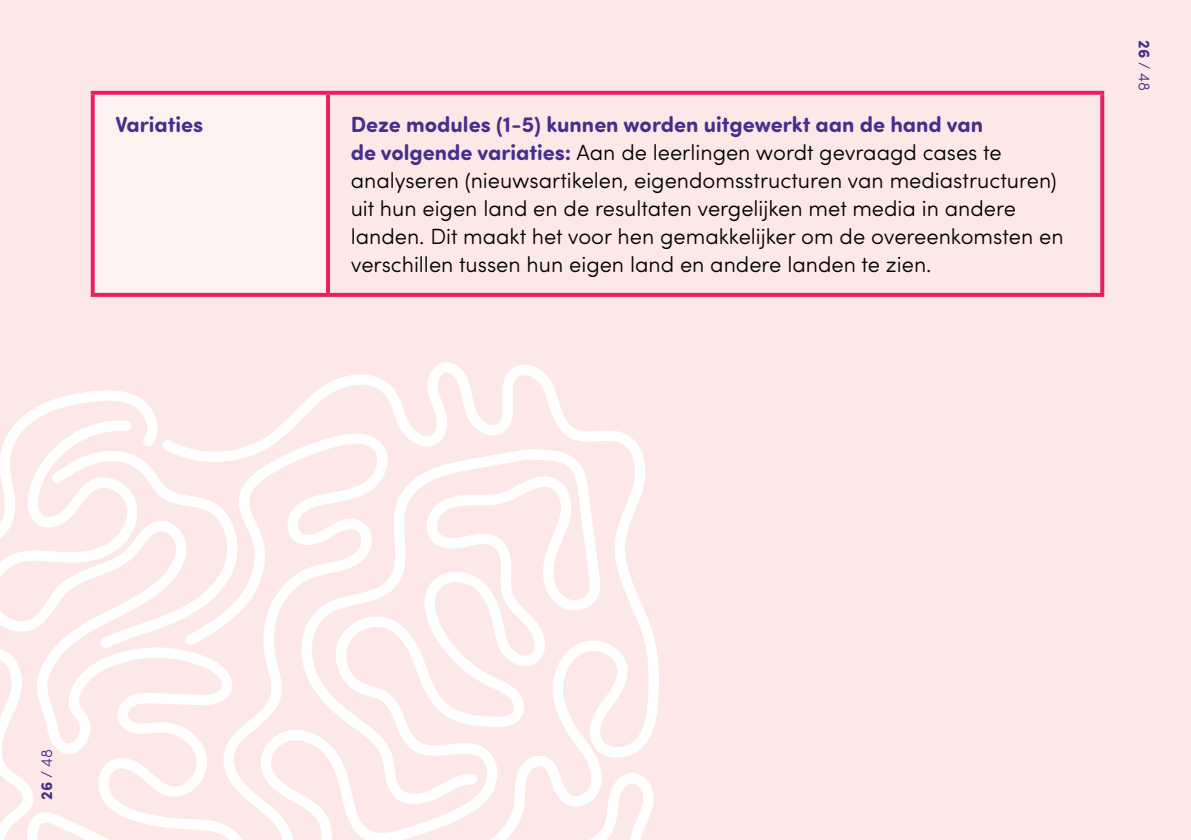
<style>
.page{position:relative;width:1191px;height:840px;background:#fff}
.page>*{position:absolute;margin:0;border:0;box-sizing:border-box;transform-origin:0 0}
.t1{font:300 22px/28px "Sofia Pro Soft";color:#000}
.t2{font:700 22px "Sofia Pro Soft";color:#452f8e}
.t3{font:300 16px "Sofia Pro Soft";color:#452f8e}
.s1{font-weight:700;color:#452f8e}
.s2{font-weight:700}
</style>
<div class="page">
<div style="left:0;top:0;width:1191px;height:839px;background:#fce8e7"></div>
<div style="left:93px;top:93px;width:235px;height:202px;background:#fef2f1"></div>
<svg style="left:91px;top:95px;width:4px;height:198px"></svg>
<svg style="left:91px;top:293px;width:237px;height:4px"></svg>
<svg style="left:91px;top:91px;width:237px;height:4px"></svg>
<svg style="left:328px;top:91px;width:776px;height:4px;background:#e82868"></svg>
<hr style="left:326px;top:95px;width:4px;height:198px;background:#e82063">
<svg style="left:1100px;top:95px;width:4px;height:198px"></svg>
<svg style="left:328px;top:293px;width:776px;height:4px;background:#e82566"></svg>
<svg style="left:0;top:555px;width:154px;height:271px"></svg>
<svg style="left:0;top:390px;width:154px;height:165px"></svg>
<svg style="left:154px;top:362px;width:505px;height:477px"></svg>
<svg style="left:0;top:640px;width:133px;height:199px"></svg>
<svg style="left:355px;top:768px;width:304px;height:71px"></svg>
<p class="t2" style="left:115px;top:108px;width:89px">Variaties</p>
<p class="t1" style="left:351px;top:109px;width:714px"><span class="s1">Deze modules (1-5) kunnen worden uitgewerkt aan de hand van<br>de volgende variaties:</span> Aan de leerlingen wordt gevraagd cases te analyseren (nieuwsartikelen, eigendomsstructuren van mediastructuren) uit hun eigen land en de resultaten vergelijken met media in andere landen. Dit maakt het voor hen gemakkelijker om de overeenkomsten en verschillen tussen hun eigen land en andere landen te zien.</p>
<p class="t3" style="left:1155px;top:40px;width:53px;rotate:90deg"><span class="s2">26</span> / 48</p>
<p class="t3" style="left:36px;top:799px;width:53px;rotate:-90deg"><span class="s2">26</span> / 48</p>
</div>
